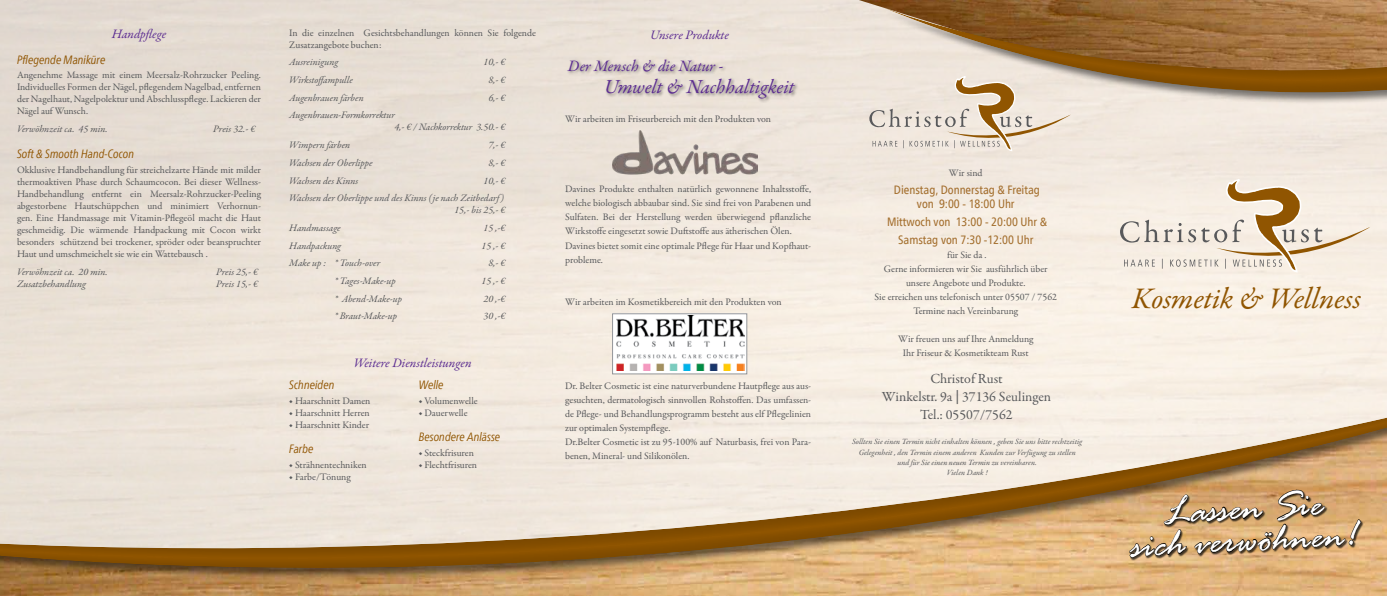
<style>
.page{position:relative;width:1387px;height:596px;background:#fff}
.page>*{position:absolute;margin:0;border:0;box-sizing:border-box;transform-origin:0 0}
.t1{font:italic 40px/32px "Rage";color:#fff;text-align:center}
.t2{font:italic 30px "Garamond Premr Pro";letter-spacing:-.005em;color:#905501}
.t3{font:italic 20px "Garamond Premr Pro";letter-spacing:-.005em;color:#5c2d91}
.t4{font:italic 16px "Garamond Premr Pro";letter-spacing:-.005em;color:#5c2d91}
.t5{font:14px/18px "Garamond Premr Pro";color:#58595b;text-align:center}
.t6{font:italic 13px "Garamond Premr Pro";letter-spacing:-.005em;color:#5c2d91}
.t7{font:condensed 12px/14px "Frutiger Neue W01";color:#a46f2e;text-align:center}
.t8{font:italic condensed 12px "Frutiger Neue W01";color:#905501}
.t9{font:10px/12px "Garamond Premr Pro";letter-spacing:-.005em;color:#58595b}
.t10{font:italic 10px/12px "Garamond Premr Pro";color:#58595b}
.t11{font:italic 8px/10px "Garamond Premr Pro";color:#58595b;text-align:center}
.s1{font-family:"Frutiger Neue W01";font-stretch:condensed}
</style>
<div class="page">
<img style="left:858px;top:0;width:15px;height:81px">
<svg style="left:873px;top:0;width:513px;height:143px;background:#b79773"></svg>
<img style="left:0;top:579px;width:1386px;height:16px">
<div style="left:0;top:381px;width:1386px;height:198px;background:#000;opacity:.5"></div>
<div style="left:0;top:379px;width:1386px;height:189px;background:#000;opacity:.5"></div>
<svg style="left:1119px;top:178px;width:250px;height:97px;background:#e7dbcb"></svg>
<svg style="left:869px;top:75px;width:201px;height:78px;background:#e2d5c6"></svg>
<svg style="left:1128px;top:488px;width:233px;height:73px;background:#b18c5f"></svg>
<div style="left:566px;top:58px;width:233px;height:45px;background:#000;opacity:.5"></div>
<svg style="left:616px;top:334px;width:129px;height:37px"></svg>
<img style="left:616px;top:315px;width:128px;height:55px">
<div style="left:612px;top:313px;width:135px;height:61px;border:1px solid #939598"></div>
<img style="left:612px;top:130px;width:145px;height:48px">
<h3 class="t6" style="left:112px;top:25px;width:56px">Handpflege</h3>
<p class="t8" style="left:17px;top:52px;width:90px">Pflegende Maniküre</p>
<p class="t9" style="left:17px;top:69px;width:245px;text-align:justify">Angenehme Massage mit einem Meersalz-Rohrzucker Peeling.<br>Individuelles Formen der Nägel, pflegendem Nagelbad, entfernen der Nagelhaut, Nagelpolektur und Abschlusspflege. Lackieren der Nägel auf Wunsch.</p>
<p class="t10" style="left:17px;top:123px;width:92px">Verwöhnzeit ca. 45 min.</p>
<p class="t10" style="left:213px;top:123px;width:43px">Preis 32.- €</p>
<p class="t8" style="left:17px;top:147px;width:119px">Soft &amp; Smooth Hand-Cocon</p>
<p class="t9" style="left:17px;top:164px;width:245px;text-align:justify">Okklusive Handbehandlung für streichelzarte Hände mit milder thermoaktiven Phase durch Schaumcocon. Bei dieser Wellness-Handbehandlung entfernt ein Meersalz-Rohrzucker-Peeling abgestorbene Hautschüppchen und minimiert Verhornun&shy;gen. Eine Handmassage mit Vitamin-Pflegeöl macht die Haut geschmeidig. Die wärmende Handpackung mit Cocon wirkt besonders schützend bei trockener, spröder oder beanspruchter Haut und umschmeichelt sie wie ein Wattebausch .</p>
<p class="t10" style="left:17px;top:266px;width:92px">Verwöhnzeit ca. 20 min.</p>
<p class="t10" style="left:216px;top:266px;width:43px">Preis 25,- €</p>
<p class="t10" style="left:17px;top:278px;width:70px">Zusatzbehandlung</p>
<p class="t10" style="left:216px;top:278px;width:43px">Preis 15,- €</p>
<p class="t9" style="left:289px;top:27px;width:248px">In die einzelnen Gesichtsbehandlungen können Sie folgende<br>Zusatzangebote buchen:</p>
<p class="t10" style="left:289px;top:57px;width:50px">Ausreinigung</p>
<p class="t10" style="left:483px;top:57px;width:23px">10,- €</p>
<p class="t10" style="left:289px;top:74px;width:65px">Wirkstoffampulle</p>
<p class="t10" style="left:488px;top:74px;width:19px">8,- €</p>
<p class="t10" style="left:289px;top:92px;width:76px">Augenbrauen färben</p>
<p class="t10" style="left:488px;top:92px;width:19px">6,- €</p>
<p class="t10" style="left:394px;top:110px;width:113px;text-indent:-105px">Augenbrauen-Formkorrektur<br>4,- € / Nachkorrektur 3.50.- €</p>
<p class="t10" style="left:289px;top:139px;width:62px">Wimpern färben</p>
<p class="t10" style="left:488px;top:139px;width:19px">7,- €</p>
<p class="t10" style="left:289px;top:157px;width:85px">Wachsen der Oberlippe</p>
<p class="t10" style="left:488px;top:157px;width:19px">8,- €</p>
<p class="t10" style="left:289px;top:175px;width:70px">Wachsen des Kinns</p>
<p class="t10" style="left:289px;top:172px;width:218px;line-height:17.7px;text-align:right">10,- €<br>Wachsen der Oberlippe und des Kinns (je nach Zeitbedarf)</p>
<p class="t10" style="left:454px;top:204px;width:53px">15,- bis 25,- €</p>
<p class="t10" style="left:289px;top:222px;width:53px">Handmassage</p>
<p class="t10" style="left:483px;top:222px;width:23px">15 ,-€</p>
<p class="t10" style="left:289px;top:240px;width:53px">Handpackung</p>
<p class="t10" style="left:481px;top:240px;width:25px">15 ,- €</p>
<p class="t10" style="left:289px;top:257px;width:92px">Make up : * Touch-over</p>
<p class="t10" style="left:488px;top:257px;width:19px">8,- €</p>
<p class="t10" style="left:334px;top:275px;width:63px">* Tages-Make-up</p>
<p class="t10" style="left:481px;top:275px;width:25px">15 ,- €</p>
<p class="t10" style="left:334px;top:293px;width:69px">* Abend-Make-up</p>
<p class="t10" style="left:483px;top:293px;width:23px">20 ,-€</p>
<p class="t10" style="left:334px;top:310px;width:64px">* Braut-Make-up</p>
<p class="t10" style="left:483px;top:310px;width:23px">30 ,-€</p>
<h3 class="t6" style="left:353px;top:354px;width:119px">Weitere Dienstleistungen</h3>
<p class="t8" style="left:289px;top:377px;width:47px">Schneiden</p>
<p class="t9" style="left:289px;top:394px;width:83px">◆ Haarschnitt Damen</p>
<p class="t9" style="left:289px;top:406px;width:82px">◆ Haarschnitt Herren</p>
<p class="t9" style="left:289px;top:418px;width:81px">◆ Haarschnitt Kinder</p>
<p class="t8" style="left:289px;top:442px;width:26px">Farbe</p>
<p class="t9" style="left:289px;top:459px;width:79px">◆ Strähnentechniken</p>
<p class="t9" style="left:289px;top:471px;width:63px">◆ Farbe/Tönung</p>
<p class="t8" style="left:418px;top:377px;width:26px">Welle</p>
<p class="t9" style="left:418px;top:394px;width:61px">◆ Volumenwelle</p>
<p class="t9" style="left:418px;top:406px;width:50px">◆ Dauerwelle</p>
<p class="t8" style="left:418px;top:430px;width:83px">Besondere Anlässe</p>
<p class="t9" style="left:418px;top:447px;width:57px">◆ Steckfrisuren</p>
<p class="t9" style="left:418px;top:459px;width:60px">◆ Flechtfrisuren</p>
<h3 class="t6" style="left:650px;top:27px;width:80px">Unsere Produkte</h3>
<h3 class="t4" style="left:568px;top:56px;width:157px">Der Mensch &amp; die Natur -</h3>
<h3 class="t3" style="left:604px;top:74px;width:192px">Umwelt &amp; Nachhaltigkeit</h3>
<p class="t9" style="left:565px;top:113px;width:207px">Wir arbeiten im Friseurbereich mit den Produkten von</p>
<p class="t9" style="left:565px;top:182px;width:247px;line-height:14px">Davines Produkte enthalten natürlich gewonnene Inhaltsstoffe, welche biologisch abbaubar sind. Sie sind frei von Parabenen und Sulfaten. Bei der Herstellung werden überwiegend pflanzliche Wirkstoffe eingesetzt sowie Duftstoffe aus ätherischen Ölen.<br>Davines bietet somit eine optimale Pflege für Haar und Kopfhaut&shy;probleme.</p>
<p class="t9" style="left:565px;top:295px;width:218px">Wir arbeiten im Kosmetikbereich mit den Produkten von</p>
<p class="t9" style="left:565px;top:378px;width:247px;line-height:14.1px">Dr. Belter Cosmetic ist eine naturverbundene Hautpflege aus aus&shy;gesuchten, dermatologisch sinnvollen Rohstoffen. Das umfassen&shy;de Pflege- und Behandlungsprogramm besteht aus elf Pflegelinien zur optimalen Systempflege.<br>Dr.Belter Cosmetic ist zu 95-100% auf Naturbasis, frei von Para&shy;benen, Mineral- und Silikonölen.</p>
<p class="t9" style="left:948px;top:167px;width:35px">Wir sind</p>
<p class="t7" style="left:893px;top:182px;width:147px">Dienstag, Donnerstag &amp; Freitag von 9:00 - 18:00 Uhr</p>
<p class="t7" style="left:887px;top:212px;width:161px;line-height:18px">Mittwoch von 13:00 - 20:00 Uhr &amp;<br>Samstag von 7:30 -12:00 Uhr</p>
<p class="t9" style="left:874px;top:248px;width:184px;line-height:14px;text-align:center">für Sie da .<br>Gerne informieren wir Sie ausführlich über unsere Angebote und Produkte.<br>Sie erreichen uns telefonisch unter 05507 / 7562<br>Termine nach Vereinbarung</p>
<p class="t9" style="left:898px;top:332px;width:136px;line-height:14px;text-align:center">Wir freuen uns auf Ihre Anmeldung<br>Ihr Friseur &amp; Kosmetikteam Rust</p>
<h3 class="t5" style="left:881px;top:370px;width:171px">Christof Rust<br>Winkelstr. 9a <span class="s1">|</span> 37136 Seulingen<br>Tel.: 05507/7562</h3>
<p class="t11" style="left:852px;top:437px;width:232px">Sollten Sie einen Termin nicht einhalten können , geben Sie uns bitte rechtzeitig Gelegenheit , den Termin einem anderen Kunden zur Verfügung zu stellen und für Sie einen neuen Termin zu vereinbaren.<br>Vielen Dank !</p>
<h2 class="t2" style="left:1131px;top:279px;width:231px">Kosmetik &amp; Wellness</h2>
<h1 class="t1" style="left:1128px;top:501px;width:227px;rotate:-3deg">Lassen Sie<br>sich verwöhnen!</h1>
</div>
